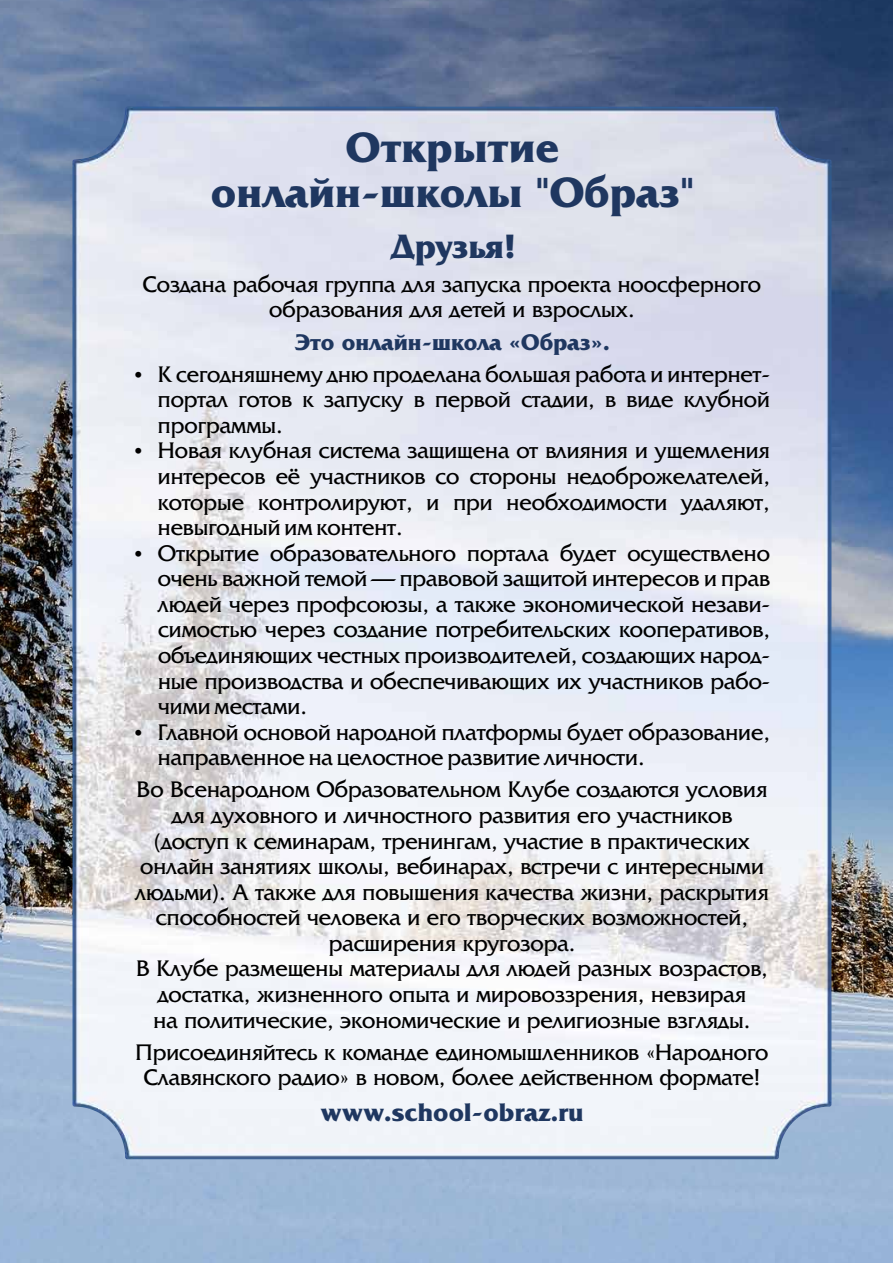
<style>
.page{position:relative;width:893px;height:1263px;background:#fff}
.page>*{position:absolute;margin:0;border:0;box-sizing:border-box;transform-origin:0 0}
.t1{font:700 44.25px/44.8px "AG Friquer C";color:#1f3760;text-align:center}
.t2{font:700 35.55px "AG Friquer C";letter-spacing:-.02em;color:#1f3760}
.t3{font:700 26.55px "AG Friquer C";color:#1f3760}
.t4{font:23.7px/25.7px "AG Friquer C";color:#000;text-align:center}
.t5{font:700 23.7px "AG Friquer C";color:#1f3760}
</style>
<div class="page">
<img style="left:0;top:0;width:893px;height:1263px">
<img style="left:73px;top:107px;width:758px;height:1052px">
<svg style="left:136px;top:371px;width:5px;height:6px"></svg>
<svg style="left:136px;top:448px;width:5px;height:6px"></svg>
<svg style="left:136px;top:550px;width:5px;height:6px"></svg>
<svg style="left:136px;top:729px;width:5px;height:6px"></svg>
<h1 class="t1" style="left:211px;top:125px;width:485px">Открытие онлайн-школы "Образ"</h1>
<h2 class="t2" style="left:391px;top:227px;width:127px">Друзья!</h2>
<p class="t4" style="left:143px;top:272px;width:620px">Создана рабочая группа для запуска проекта ноосферного образования для детей и взрослых.</p>
<p class="t5" style="left:294px;top:329px;width:317px">Это онлайн-школа «Образ».</p>
<p class="t4" style="left:158px;top:361px;width:614px;text-align:left">К сегодняшнему дню проделана большая работа и интернет&shy;портал готов к запуску в первой стадии, в виде клубной программы.<br>Новая клубная система защищена от влияния и ущемления интересов её участников со стороны недоброжелателей, которые контролируют, и при необходимости удаляют, невыгодный им контент.<br>Открытие образовательного портала будет осуществлено очень важной темой — правовой защитой интересов и прав людей через профсоюзы, а также экономической незави&shy;симостью через создание потребительских кооперативов, объединяющих честных производителей, создающих народ&shy;ные производства и обеспечивающих их участников рабо&shy;чими местами.<br>Главной основой народной платформы будет образование, направленное на целостное развитие личности.</p>
<p class="t4" style="left:135px;top:777px;width:635px">Во Всенародном Образовательном Клубе создаются условия для духовного и личностного развития его участников (доступ к семинарам, тренингам, участие в практических онлайн занятиях школы, вебинарах, встречи с интересными людьми). А также для повышения качества жизни, раскрытия способностей человека и его творческих возможностей, расширения кругозора.<br>В Клубе размещены материалы для людей разных возрастов, достатка, жизненного опыта и мировоззрения, невзирая<br>на политические, экономические и религиозные взгляды.</p>
<p class="t4" style="left:136px;top:1039px;width:634px">Присоединяйтесь к команде единомышленников «Народного<br>Славянского радио» в новом, более действенном формате!</p>
<p class="t3" style="left:320px;top:1098px;width:265px">www.school-obraz.ru</p>
</div>
